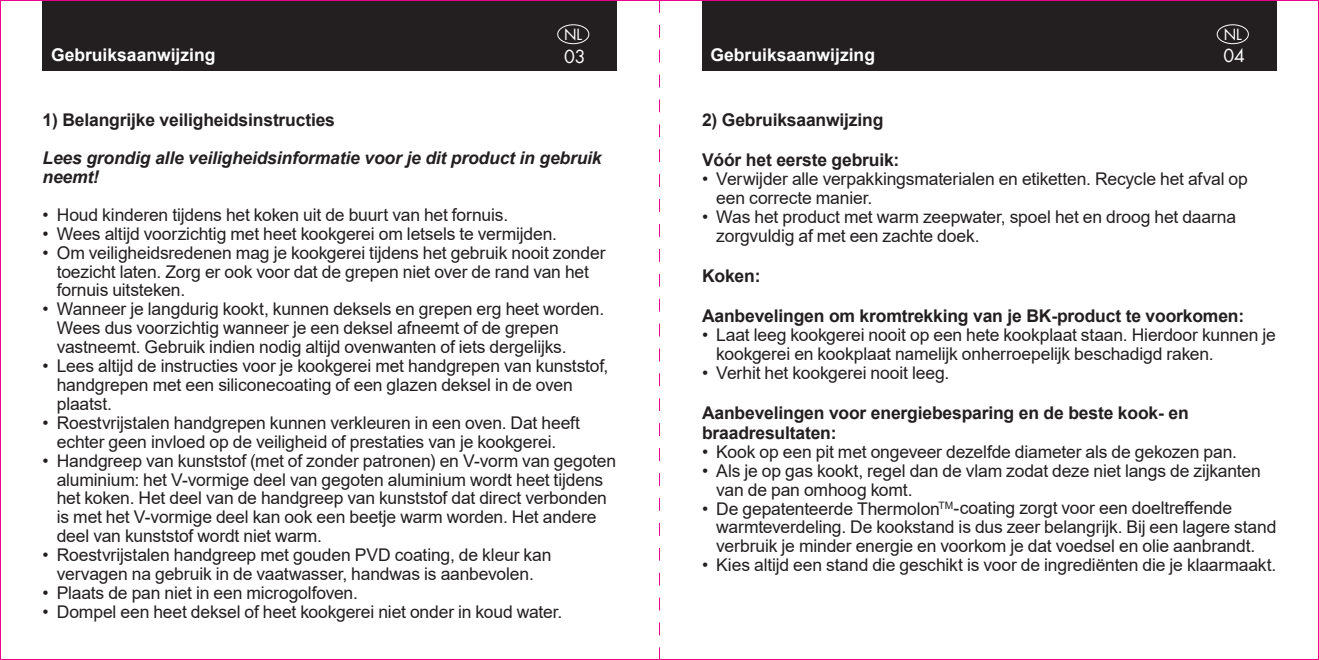
<style>
.page{position:relative;width:1319px;height:660px;background:#fff}
.page>*{position:absolute;margin:0;border:0;box-sizing:border-box;transform-origin:0 0}
.t1{font:17.5px/19px "Arial";letter-spacing:-.01em;color:#231f20}
.t2{font:700 17.5px/20px "Arial";letter-spacing:-.01em;color:#231f20}
.t3{font:italic 700 17.5px/19px "Arial";letter-spacing:-.01em;color:#231f20}
.t4{font:700 17.5px "Arial";color:#fff}
.t5{font:17.5px "Futura LT";color:#fff}
.t6{font:15px "Futura LT";color:#fff}
</style>
<div class="page">
<div style="left:43px;top:0;width:574px;height:71px;background:#231f20"></div>
<div style="left:702px;top:0;width:574px;height:71px;background:#231f20"></div>
<div style="left:557px;top:24px;width:32px;height:20px;border:1px solid #fff;border-radius:50%"></div>
<div style="left:1216px;top:24px;width:32px;height:20px;border:1px solid #fff;border-radius:50%"></div>
<svg style="left:659px;top:0;width:1px;height:659px"></svg>
<p class="t4" style="left:51px;top:48px;width:166px">Gebruiksaanwijzing</p>
<p class="t6" style="left:564px;top:26px;width:20px">NL</p>
<p class="t6" style="left:1223px;top:26px;width:20px">NL</p>
<p class="t5" style="left:564px;top:46px;width:23px">03</p>
<p class="t5" style="left:1223px;top:46px;width:23px">04</p>
<p class="t4" style="left:710px;top:48px;width:166px">Gebruiksaanwijzing</p>
<p class="t2" style="left:43px;top:112px;width:294px">1) Belangrijke veiligheidsinstructies</p>
<p class="t3" style="left:43px;top:150px;width:560px">Lees grondig alle veiligheidsinformatie voor je dit product in gebruik neemt!</p>
<p class="t1" style="left:43px;top:206px;width:467px">• Houd kinderen tijdens het koken uit de buurt van het fornuis.</p>
<p class="t1" style="left:43px;top:225px;width:516px">• Wees altijd voorzichtig met heet kookgerei om letsels te vermijden.</p>
<p class="t1" style="left:57px;top:244px;width:550px;text-indent:-14px">• Om veiligheidsredenen mag je kookgerei tijdens het gebruik nooit zonder toezicht laten. Zorg er ook voor dat de grepen niet over de rand van het fornuis uitsteken.</p>
<p class="t1" style="left:57px;top:301px;width:549px;text-indent:-14px">• Wanneer je langdurig kookt, kunnen deksels en grepen erg heet worden.<br>Wees dus voorzichtig wanneer je een deksel afneemt of de grepen vastneemt. Gebruik indien nodig altijd ovenwanten of iets dergelijks.</p>
<p class="t1" style="left:57px;top:358px;width:553px;text-indent:-14px">• Lees altijd de instructies voor je kookgerei met handgrepen van kunststof, handgrepen met een siliconecoating of een glazen deksel in de oven plaatst.</p>
<p class="t1" style="left:43px;top:414px;width:539px;text-align:center">• Roestvrijstalen handgrepen kunnen verkleuren in een oven. Dat heeft echter geen invloed op de veiligheid of prestaties van je kookgerei.</p>
<p class="t1" style="left:57px;top:452px;width:561px;text-indent:-14px">• Handgreep van kunststof (met of zonder patronen) en V-vorm van gegoten aluminium: het V-vormige deel van gegoten aluminium wordt heet tijdens het koken. Het deel van de handgreep van kunststof dat direct verbonden is met het V-vormige deel kan ook een beetje warm worden. Het andere deel van kunststof wordt niet warm.</p>
<p class="t1" style="left:43px;top:546px;width:510px;text-align:center">• Roestvrijstalen handgreep met gouden PVD coating, de kleur kan vervagen na gebruik in de vaatwasser, handwas is aanbevolen.</p>
<p class="t1" style="left:43px;top:584px;width:317px">• Plaats de pan niet in een microgolfoven.</p>
<p class="t1" style="left:43px;top:603px;width:521px">• Dompel een heet deksel of heet kookgerei niet onder in koud water.</p>
<p class="t2" style="left:702px;top:112px;width:183px">2) Gebruiksaanwijzing</p>
<p class="t2" style="left:702px;top:152px;width:199px">Vóór het eerste gebruik:</p>
<p class="t1" style="left:716px;top:171px;width:533px;text-indent:-14px">• Verwijder alle verpakkingsmaterialen en etiketten. Recycle het afval op een correcte manier.</p>
<p class="t1" style="left:716px;top:209px;width:521px;text-indent:-14px">• Was het product met warm zeepwater, spoel het en droog het daarna zorgvuldig af met een zachte doek.</p>
<p class="t2" style="left:702px;top:267px;width:60px">Koken:</p>
<p class="t2" style="left:702px;top:307px;width:543px">Aanbevelingen om kromtrekking van je BK-product te voorkomen:</p>
<p class="t1" style="left:716px;top:327px;width:561px;text-indent:-14px">• Laat leeg kookgerei nooit op een hete kookplaat staan. Hierdoor kunnen je kookgerei en kookplaat namelijk onherroepelijk beschadigd raken.</p>
<p class="t1" style="left:702px;top:364px;width:249px">• Verhit het kookgerei nooit leeg.</p>
<p class="t2" style="left:702px;top:404px;width:488px">Aanbevelingen voor energiebesparing en de beste kook- en braadresultaten:</p>
<p class="t1" style="left:702px;top:443px;width:536px">• Kook op een pit met ongeveer dezelfde diameter als de gekozen pan.</p>
<p class="t1" style="left:716px;top:462px;width:546px;text-indent:-14px">• Als je op gas kookt, regel dan de vlam zodat deze niet langs de zijkanten van de pan omhoog komt.</p>
<p class="t1" style="left:716px;top:500px;width:561px;text-indent:-14px">• De gepatenteerde Thermolon<sup>TM</sup>-coating zorgt voor een doeltreffende warmteverdeling. De kookstand is dus zeer belangrijk. Bij een lagere stand verbruik je minder energie en voorkom je dat voedsel en olie aanbrandt.</p>
<p class="t1" style="left:702px;top:556px;width:575px">• Kies altijd een stand die geschikt is voor de ingrediënten die je klaarmaakt.</p>
</div>
